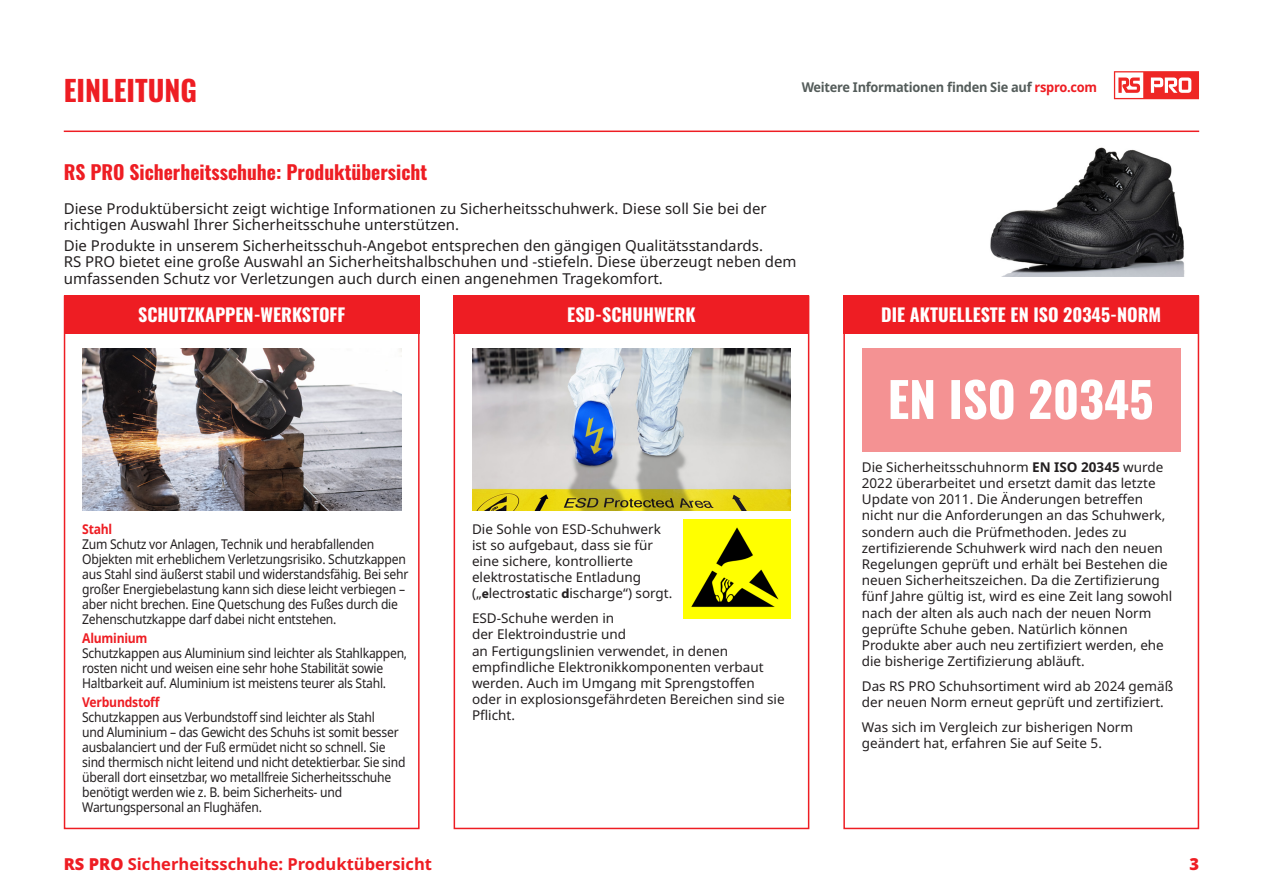
<style>
.page{position:relative;width:1263px;height:893px;background:#fff}
.page>*{position:absolute;margin:0;border:0;box-sizing:border-box;transform-origin:0 0}
.t1{font:700 28.5px "Oswald";color:#ee1d23}
.t2{font:700 19.5px "Oswald";color:#ee1d23}
.t3{font:700 18px "Oswald";color:#fff}
.t4{font:700 16.5px "Noto Sans";color:#ee1d23}
.t5{font:900 16.5px "Noto Sans";color:#ee1d23}
.t6{font:15px/16.5px "Noto Sans";color:#231f20}
.t7{font:13.5px/16.2px "Noto Sans";color:#231f20}
.t8{font:13.5px/15px "Noto Sans";letter-spacing:-.02em;color:#231f20;scale:.9 1}
.t9{font:700 13.5px "Noto Sans";letter-spacing:-.02em;color:#545c5a;scale:.95 1}
.s1{color:#ee1d23}
.s2{font-weight:700;color:#ee1d23}
.s3{font-family:"Myriad Pro";font-weight:700}
.s4{font-weight:700}
.s5{font-weight:900}
</style>
<div class="page">
<svg style="left:1114px;top:71px;width:85px;height:28px"></svg>
<hr style="left:64px;top:131px;width:1135px;height:1px;background:#ee1d23">
<div style="left:64px;top:296px;width:356px;height:533px;border:2px solid #ee1d23"></div>
<div style="left:843px;top:296px;width:356px;height:533px;border:2px solid #ee1d23"></div>
<div style="left:454px;top:296px;width:355px;height:533px;border:2px solid #ee1d23"></div>
<img style="left:82px;top:348px;width:319px;height:163px">
<img style="left:472px;top:348px;width:319px;height:163px">
<div style="left:862px;top:348px;width:319px;height:103px;background:#f49293"></div>
<div style="left:64px;top:296px;width:356px;height:38px;background:#ee1d23"></div>
<div style="left:843px;top:296px;width:356px;height:38px;background:#ee1d23"></div>
<div style="left:454px;top:296px;width:355px;height:38px;background:#ee1d23"></div>
<img style="left:683px;top:519px;width:108px;height:100px">
<img style="left:990px;top:147px;width:195px;height:130px">
<svg style="left:890px;top:379px;width:262px;height:41px"></svg>
<p class="t1" style="left:64px;top:65px;width:135px">EINLEITUNG</p>
<p class="t2" style="left:64px;top:154px;width:365px">RS PRO Sicherheitsschuhe: Produktübersicht</p>
<p class="t9" style="left:802px;top:79px;width:312px">Weitere Informationen finden Sie auf <span class="s1">rspro.com</span></p>
<p class="t6" style="left:64px;top:200px;width:704px">Diese Produktübersicht zeigt wichtige Informationen zu Sicherheitsschuhwerk. Diese soll Sie bei der richtigen Auswahl Ihrer Sicherheitsschuhe unterstützen.</p>
<p class="t6" style="left:64px;top:237px;width:734px">Die Produkte in unserem Sicherheitsschuh-Angebot entsprechen den gängigen Qualitätsstandards.<br>RS PRO bietet eine große Auswahl an Sicherheitshalbschuhen und -stiefeln. Diese überzeugt neben dem umfassenden Schutz vor Verletzungen auch durch einen angenehmen Tragekomfort.</p>
<p class="t3" style="left:138px;top:299px;width:209px">SCHUTZKAPPEN-WERKSTOFF</p>
<p class="t3" style="left:567px;top:299px;width:130px">ESD-SCHUHWERK</p>
<p class="t3" style="left:881px;top:299px;width:281px">DIE AKTUELLESTE EN ISO 20345-NORM</p>
<p class="t8" style="left:82px;top:521px;width:364px"><span class="s2">Stahl<br></span>Zum Schutz vor Anlagen, Technik und herabfallenden Objekten mit erheblichem Verletzungsrisiko. Schutzkappen aus Stahl sind äußerst stabil und widerstandsfähig. Bei sehr großer Energiebelastung kann sich diese leicht verbiegen – aber nicht brechen. Eine Quetschung des Fußes durch die Zehenschutzkappe darf dabei nicht entstehen.</p>
<p class="t8" style="left:82px;top:631px;width:363px"><span class="s2">Aluminium<br></span>Schutzkappen aus Aluminium sind leichter als Stahlkappen, rosten nicht und weisen eine sehr hohe Stabilität sowie Haltbarkeit auf. Aluminium ist meistens teurer als Stahl.</p>
<p class="t8" style="left:82px;top:695px;width:361px"><span class="s2">Verbundstoff<br></span>Schutzkappen aus Verbundstoff sind leichter als Stahl<br>und Aluminium – das Gewicht des Schuhs ist somit besser ausbalanciert und der Fuß ermüdet nicht so schnell. Sie sind thermisch nicht leitend und nicht detektierbar. Sie sind überall dort einsetzbar, wo metallfreie Sicherheitsschuhe benötigt werden wie z. B. beim Sicherheits- und Wartungspersonal an Flughäfen.</p>
<p class="t7" style="left:472px;top:521px;width:202px">Die Sohle von ESD-Schuhwerk ist so aufgebaut, dass sie für eine sichere, kontrollierte elektrostatische Entladung („<span class="s3">e</span>lectro<span class="s3">s</span>tatic <span class="s3">d</span>ischarge“) sorgt.</p>
<p class="t7" style="left:472px;top:610px;width:314px">ESD-Schuhe werden in<br>der Elektroindustrie und<br>an Fertigungslinien verwendet, in denen empfindliche Elektronikkomponenten verbaut werden. Auch im Umgang mit Sprengstoffen oder in explosionsgefährdeten Bereichen sind sie Pflicht.</p>
<p class="t7" style="left:862px;top:459px;width:312px">Die Sicherheitsschuhnorm <span class="s4">EN ISO 20345</span> wurde 2022 überarbeitet und ersetzt damit das letzte Update von 2011. Die Änderungen betreffen nicht nur die Anforderungen an das Schuhwerk, sondern auch die Prüfmethoden. Jedes zu zertifizierende Schuhwerk wird nach den neuen Regelungen geprüft und erhält bei Bestehen die neuen Sicherheitszeichen. Da die Zertifizierung fünf Jahre gültig ist, wird es eine Zeit lang sowohl nach der alten als auch nach der neuen Norm geprüfte Schuhe geben. Natürlich können Produkte aber auch neu zertifiziert werden, ehe die bisherige Zertifizierung abläuft.</p>
<p class="t7" style="left:862px;top:678px;width:313px">Das RS PRO Schuhsortiment wird ab 2024 gemäß der neuen Norm erneut geprüft und zertifiziert.</p>
<p class="t7" style="left:862px;top:719px;width:273px">Was sich im Vergleich zur bisherigen Norm geändert hat, erfahren Sie auf Seite 5.</p>
<p class="t4" style="left:64px;top:855px;width:370px"><span class="s5">RS PRO</span> Sicherheitsschuhe: Produktübersicht</p>
<p class="t5" style="left:1189px;top:852px;width:11px">3</p>
</div>
